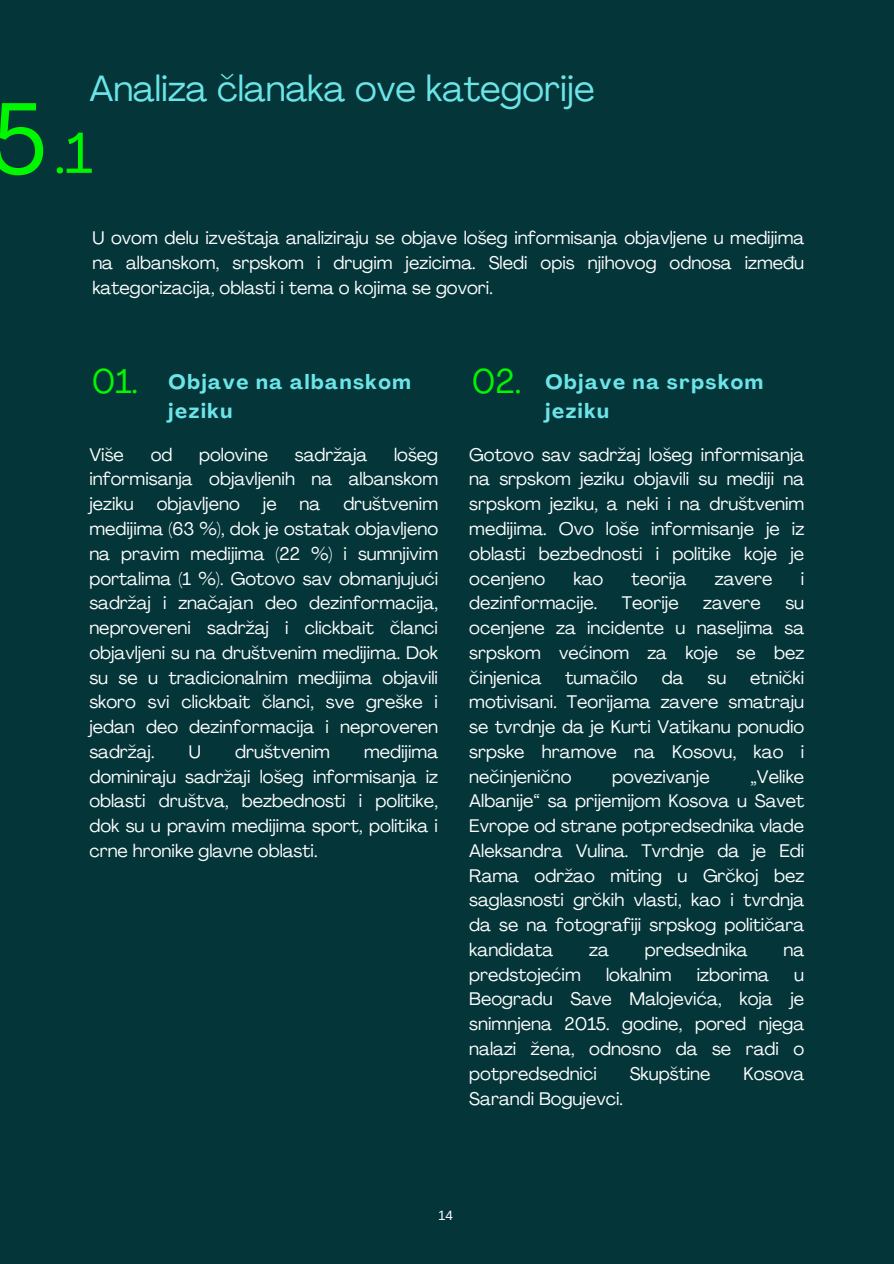
<style>
.page{position:relative;width:894px;height:1264px;background:#fff}
.page>*{position:absolute;margin:0;border:0;box-sizing:border-box;transform-origin:0 0}
.t1{font:98.85px "Agrandir";color:#00f700}
.t2{font:57px "Agrandir";color:#00f700}
.t3{font:36px "Agrandir";color:#6ce5e8}
.t4{font:33.75px "Agrandir";color:#00f700}
.t5{font:700 20.25px/29.2px "Agrandir";letter-spacing:.08em;color:#6ce5e8}
.t6{font:18px/24.8px "Agrandir";color:#fff;text-align:justify}
.t7{font:13.5px "Arimo";color:#fff}
</style>
<div class="page">
<div style="left:0;top:0;width:893px;height:1263px;background:#043539"></div>
<h2 class="t1" style="left:-10px;top:99px;width:58px">5</h2>
<p class="t3" style="left:89px;top:74px;width:507px">Analiza članaka ove kategorije</p>
<h3 class="t2" style="left:54px;top:130px;width:39px">.1</h3>
<p class="t6" style="left:92px;top:227px;width:713px">U ovom delu izveštaja analiziraju se objave lošeg informisanja objavljene u medijima na albanskom, srpskom i drugim jezicima. Sledi opis njihovog odnosa između kategorizacija, oblasti i tema o kojima se govori.</p>
<p class="t4" style="left:92px;top:367px;width:48px">01.</p>
<h2 class="t5" style="left:169px;top:369px;width:243px">Objave na albanskom jeziku</h2>
<h1 class="t6" style="left:89px;top:444px;width:350px;text-indent:304px">lošeg informisanja objavljenih na albanskom jeziku</h1>
<h1 class="t6" style="left:89px;top:444px;width:36px">Više</h1>
<h1 class="t6" style="left:151px;top:444px;width:23px">od</h1>
<h1 class="t6" style="left:199px;top:444px;width:70px">polovine</h1>
<h1 class="t6" style="left:295px;top:444px;width:74px">sadržaja</h1>
<h1 class="t6" style="left:89px;top:493px;width:350px;text-indent:254px">društvenim medijima (63 %), dok je ostatak objavljeno na pravim medijima (22 %) i sumnjivim portalima (1 %). Gotovo sav obmanjujući sadržaj i značajan deo dezinformacija, neprovereni sadržaj i clickbait članci objavljeni su na društvenim medijima. Dok su se u tradicionalnim medijima objavili skoro svi clickbait članci, sve greške i jedan deo dezinformacija i neproveren sadržaj.</h1>
<h1 class="t6" style="left:157px;top:493px;width:85px">objavljeno</h1>
<h1 class="t6" style="left:263px;top:493px;width:15px">je</h1>
<h1 class="t6" style="left:299px;top:493px;width:22px">na</h1>
<h1 class="t6" style="left:189px;top:741px;width:14px">U</h1>
<h1 class="t6" style="left:235px;top:741px;width:96px">društvenim</h1>
<h1 class="t6" style="left:89px;top:741px;width:350px;text-indent:275px">medijima dominiraju sadržaji lošeg informisanja iz oblasti društva, bezbednosti i politike, dok su u pravim medijima sport, politika i crne hronike glavne oblasti.</h1>
<h2 class="t4" style="left:471px;top:367px;width:51px">02.</h2>
<p class="t5" style="left:545px;top:369px;width:219px">Objave na srpskom jeziku</p>
<h3 class="t6" style="left:469px;top:444px;width:336px">Gotovo sav sadržaj lošeg informisanja na srpskom jeziku objavili su mediji na srpskom jeziku, a neki i na društvenim medijima. Ovo loše informisanje je iz oblasti bezbednosti i politike koje je ocenjeno</h3>
<h3 class="t6" style="left:573px;top:567px;width:31px">kao</h3>
<h3 class="t6" style="left:631px;top:567px;width:56px">teorija</h3>
<h3 class="t6" style="left:714px;top:567px;width:59px">zavere</h3>
<h3 class="t6" style="left:800px;top:567px;width:5px">i</h3>
<h3 class="t6" style="left:469px;top:592px;width:129px">dezinformacije.</h3>
<h3 class="t6" style="left:621px;top:592px;width:58px">Teorije</h3>
<h3 class="t6" style="left:703px;top:592px;width:59px">zavere</h3>
<h3 class="t6" style="left:469px;top:592px;width:336px;text-indent:316px">su ocenjene za incidente u naseljima sa srpskom većinom za koje se bez činjenica</h3>
<h3 class="t6" style="left:469px;top:666px;width:336px;text-indent:281px">etnički motivisani. Teorijama zavere smatraju se tvrdnje da je Kurti Vatikanu ponudio srpske hramove na Kosovu, kao i nečinjenično</h3>
<h3 class="t6" style="left:565px;top:666px;width:74px">tumačilo</h3>
<h3 class="t6" style="left:661px;top:666px;width:23px">da</h3>
<h3 class="t6" style="left:707px;top:666px;width:20px">su</h3>
<h3 class="t6" style="left:469px;top:765px;width:336px;text-indent:281px">„Velike Albanije“ sa prijemijom Kosova u Savet Evrope od strane potpredsednika vlade Aleksandra Vulina. Tvrdnje da je Edi Rama održao miting u Grčkoj bez saglasnosti grčkih vlasti, kao i tvrdnja da se na fotografiji srpskog političara kandidata</h3>
<h3 class="t6" style="left:612px;top:765px;width:99px">povezivanje</h3>
<h3 class="t6" style="left:589px;top:939px;width:21px">za</h3>
<h3 class="t6" style="left:644px;top:939px;width:104px">predsednika</h3>
<h3 class="t6" style="left:783px;top:939px;width:22px">na</h3>
<h3 class="t6" style="left:469px;top:963px;width:113px">predstojećim</h3>
<h3 class="t6" style="left:606px;top:963px;width:67px">lokalnim</h3>
<h3 class="t6" style="left:696px;top:963px;width:74px">izborima</h3>
<h3 class="t6" style="left:469px;top:963px;width:336px;text-indent:325px">u Beogradu Save Malojevića, koja je snimnjena 2015. godine, pored njega nalazi žena, odnosno da se radi o potpredsednici</h3>
<h3 class="t6" style="left:629px;top:1062px;width:82px">Skupštine</h3>
<h3 class="t6" style="left:743px;top:1062px;width:62px">Kosova</h3>
<h3 class="t6" style="left:469px;top:1087px;width:155px">Sarandi Bogujevci.</h3>
<p class="t7" style="left:438px;top:1207px;width:17px">14</p>
</div>
